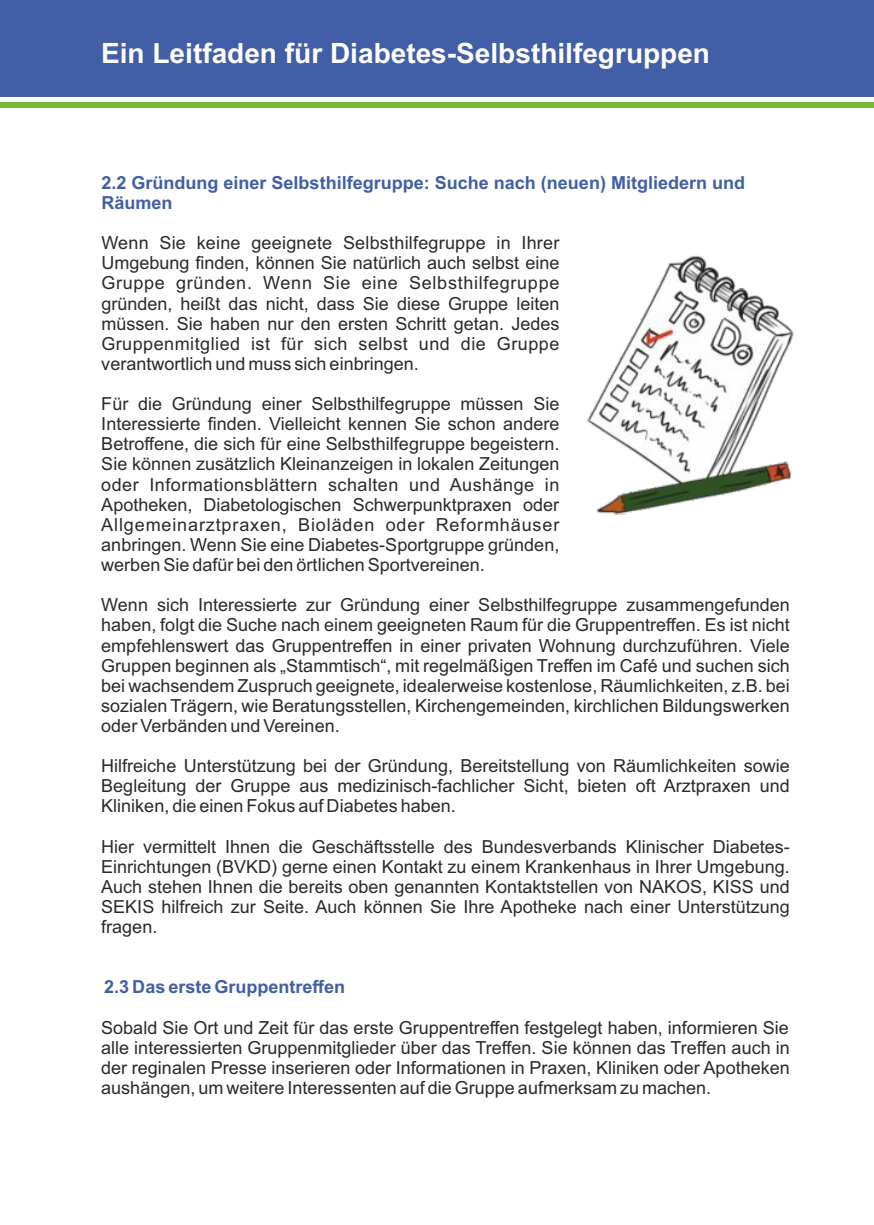
<style>
.page{position:relative;width:874px;height:1225px;background:#fff}
.page>*{position:absolute;margin:0;border:0;box-sizing:border-box;transform-origin:0 0}
.t1{font:700 28px "Arial";color:#fefefe}
.t2{font:18px/20.2px "Arial";color:#2b2a29;text-align:justify}
.t3{font:700 18px/20.2px "Arial";color:#415ea7}
</style>
<div class="page">
<div style="left:0;top:102px;width:873px;height:6px;background:#78b833"></div>
<div style="left:0;top:0;width:873px;height:97px;background:#415ea7"></div>
<img style="left:586px;top:255px;width:208px;height:260px">
<h1 class="t1" style="left:101px;top:43px;width:610px">Ein Leitfaden für Diabetes-Selbsthilfegruppen</h1>
<p class="t3" style="left:101px;top:174px;width:645px">2.2 Gründung einer Selbsthilfegruppe: Suche nach (neuen) Mitgliedern und<br>Räumen</p>
<p class="t2" style="left:101px;top:234px;width:459px">Wenn Sie keine geeignete Selbsthilfegruppe in Ihrer Umgebung finden, können Sie natürlich auch selbst eine Gruppe gründen. Wenn Sie eine Selbsthilfegruppe gründen, heißt das nicht, dass Sie diese Gruppe leiten müssen. Sie haben nur den ersten Schritt getan. Jedes Gruppenmitglied ist für sich selbst und die Gruppe verantwortlich und muss sich einbringen.</p>
<p class="t2" style="left:101px;top:395px;width:459px">Für die Gründung einer Selbsthilfegruppe müssen Sie Interessierte finden. Vielleicht kennen Sie schon andere Betroffene, die sich für eine Selbsthilfegruppe begeistern.<br>Sie können zusätzlich Kleinanzeigen in lokalen Zeitungen oder Informationsblättern schalten und Aushänge in Apotheken, Diabetologischen Schwerpunktpraxen oder Allgemeinarztpraxen, Bioläden oder Reformhäuser anbringen. Wenn Sie eine Diabetes-Sportgruppe gründen, werben Sie dafür bei den örtlichen Sportvereinen.</p>
<p class="t2" style="left:101px;top:596px;width:689px">Wenn sich Interessierte zur Gründung einer Selbsthilfegruppe zusammengefunden haben, folgt die Suche nach einem geeigneten Raum für die Gruppentreffen. Es ist nicht empfehlenswert das Gruppentreffen in einer privaten Wohnung durchzuführen. Viele Gruppen beginnen als „Stammtisch“, mit regelmäßigen Treffen im Café und suchen sich bei wachsendem Zuspruch geeignete, idealerweise kostenlose, Räumlichkeiten, z.B. bei sozialen Trägern, wie Beratungsstellen, Kirchengemeinden, kirchlichen Bildungswerken oder Verbänden und Vereinen.</p>
<p class="t2" style="left:101px;top:757px;width:689px">Hilfreiche Unterstützung bei der Gründung, Bereitstellung von Räumlichkeiten sowie Begleitung der Gruppe aus medizinisch-fachlicher Sicht, bieten oft Arztpraxen und Kliniken, die einen Fokus auf Diabetes haben.</p>
<p class="t2" style="left:101px;top:838px;width:689px">Hier vermittelt Ihnen die Geschäftsstelle des Bundesverbands Klinischer Diabetes-Einrichtungen (BVKD) gerne einen Kontakt zu einem Krankenhaus in Ihrer Umgebung.<br>Auch stehen Ihnen die bereits oben genannten Kontaktstellen von NAKOS, KISS und SEKIS hilfreich zur Seite. Auch können Sie Ihre Apotheke nach einer Unterstützung fragen.</p>
<p class="t3" style="left:104px;top:978px;width:242px">2.3 Das erste Gruppentreffen</p>
<p class="t2" style="left:101px;top:1019px;width:689px">Sobald Sie Ort und Zeit für das erste Gruppentreffen festgelegt haben, informieren Sie alle interessierten Gruppenmitglieder über das Treffen. Sie können das Treffen auch in der reginalen Presse inserieren oder Informationen in Praxen, Kliniken oder Apotheken aushängen, um weitere Interessenten auf die Gruppe aufmerksam zu machen.</p>
</div>
